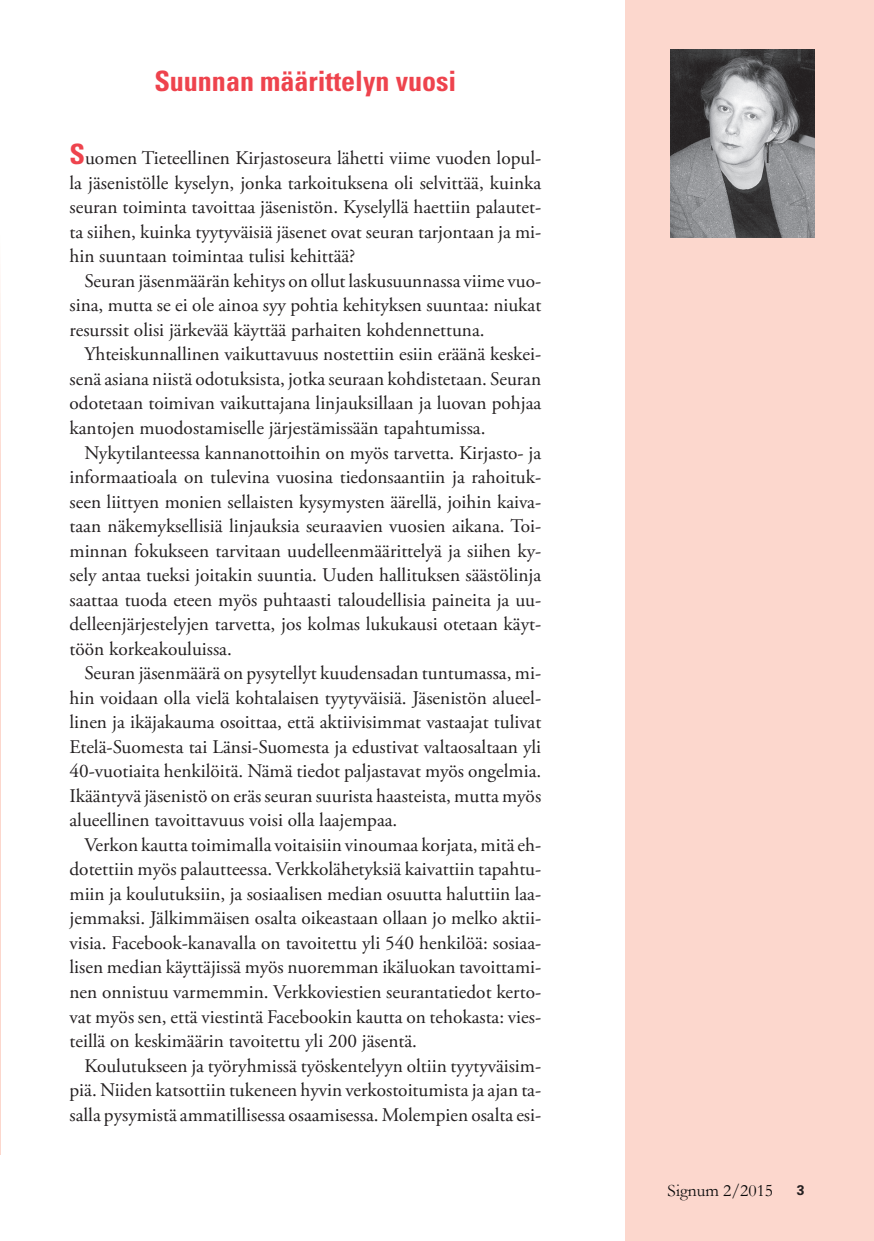
<style>
.page{position:relative;width:874px;height:1241px;background:#fff}
.page>*{position:absolute;margin:0;border:0;box-sizing:border-box;transform-origin:0 0}
.t1{font:700 condensed 28px "Univers LT Std";color:#ee434d}
.t2{font:19.25px/24.5px "Adobe Garamond Pro";color:#231f20;text-align:justify}
.t3{font:17.5px "Garamond";color:#0a0a0a}
.t4{font:700 14px "Univers LT Std";color:#231f20}
.s1{font-family:"Univers LT Std";font-weight:700;font-stretch:condensed;font-size:28px;color:#ee434d}
</style>
<div class="page">
<svg style="left:0;top:279px;width:1px;height:875px"></svg>
<div style="left:625px;top:0;width:248px;height:1240px;background:#fcd7cd"></div>
<img style="left:670px;top:50px;width:144px;height:187px">
<h1 class="t1" style="left:154px;top:64px;width:303px">Suunnan määrittelyn vuosi</h1>
<p class="t2" style="left:69px;top:146px;width:473px"><span class="s1">S</span>uomen Tieteellinen Kirjastoseura lähetti viime vuoden lopul&shy;la jäsenistölle kyselyn, jonka tarkoituksena oli selvittää, kuinka seuran toiminta tavoittaa jäsenistön. Kyselyllä haettiin palautet&shy;ta siihen, kuinka tyytyväisiä jäsenet ovat seuran tarjontaan ja mi&shy;hin suuntaan toimintaa tulisi kehittää?</p>
<p class="t2" style="left:69px;top:269px;width:473px;text-indent:15px">Seuran jäsenmäärän kehitys on ollut laskusuunnassa viime vuo&shy;sina, mutta se ei ole ainoa syy pohtia kehityksen suuntaa: niukat resurssit olisi järkevää käyttää parhaiten kohdennettuna.</p>
<p class="t2" style="left:69px;top:343px;width:473px;text-indent:15px">Yhteiskunnallinen vaikuttavuus nostettiin esiin eräänä keskei&shy;senä asiana niistä odotuksista, jotka seuraan kohdistetaan. Seuran odotetaan toimivan vaikuttajana linjauksillaan ja luovan pohjaa kantojen muodostamiselle järjestämissään tapahtumissa.</p>
<p class="t2" style="left:69px;top:441px;width:473px;text-indent:15px">Nykytilanteessa kannanottoihin on myös tarvetta. Kirjasto- ja informaatioala on tulevina vuosina tiedonsaantiin ja rahoituk&shy;seen liittyen monien sellaisten kysymysten äärellä, joihin kaiva&shy;taan näkemyksellisiä linjauksia seuraavien vuosien aikana. Toi&shy;minnan fokukseen tarvitaan uudelleenmäärittelyä ja siihen ky&shy;sely antaa tueksi joitakin suuntia. Uuden hallituksen säästölinja saattaa tuoda eteen myös puhtaasti taloudellisia paineita ja uu&shy;delleenjärjestelyjen tarvetta, jos kolmas lukukausi otetaan käyt&shy;töön korkeakouluissa.</p>
<p class="t2" style="left:69px;top:661px;width:473px;text-indent:15px">Seuran jäsenmäärä on pysytellyt kuudensadan tuntumassa, mi&shy;hin voidaan olla vielä kohtalaisen tyytyväisiä. Jäsenistön alueel&shy;linen ja ikäjakauma osoittaa, että aktiivisimmat vastaajat tulivat Etelä-Suomesta tai Länsi-Suomesta ja edustivat valtaosaltaan yli 40-vuotiaita henkilöitä. Nämä tiedot paljastavat myös ongelmia.<br>Ikääntyvä jäsenistö on eräs seuran suurista haasteista, mutta myös alueellinen tavoittavuus voisi olla laajempaa.</p>
<p class="t2" style="left:69px;top:833px;width:473px;text-indent:15px">Verkon kautta toimimalla voitaisiin vinoumaa korjata, mitä eh&shy;dotettiin myös palautteessa. Verkkolähetyksiä kaivattiin tapahtu&shy;miin ja koulutuksiin, ja sosiaalisen median osuutta haluttiin laa&shy;jemmaksi. Jälkimmäisen osalta oikeastaan ollaan jo melko aktii&shy;visia. Facebook-kanavalla on tavoitettu yli 540 henkilöä: sosiaa&shy;lisen median käyttäjissä myös nuoremman ikäluokan tavoittami&shy;nen onnistuu varmemmin. Verkkoviestien seurantatiedot kerto&shy;vat myös sen, että viestintä Facebookin kautta on tehokasta: vies&shy;teillä on keskimäärin tavoitettu yli 200 jäsentä.</p>
<p class="t2" style="left:69px;top:1053px;width:473px;text-indent:15px">Koulutukseen ja työryhmissä työskentelyyn oltiin tyytyväisim&shy;piä. Niiden katsottiin tukeneen hyvin verkostoitumista ja ajan ta&shy;salla pysymistä ammatillisessa osaamisessa. Molempien osalta esi-</p>
<p class="t3" style="left:667px;top:1178px;width:107px">Signum 2/2015</p>
<p class="t4" style="left:796px;top:1181px;width:9px">3</p>
</div>
